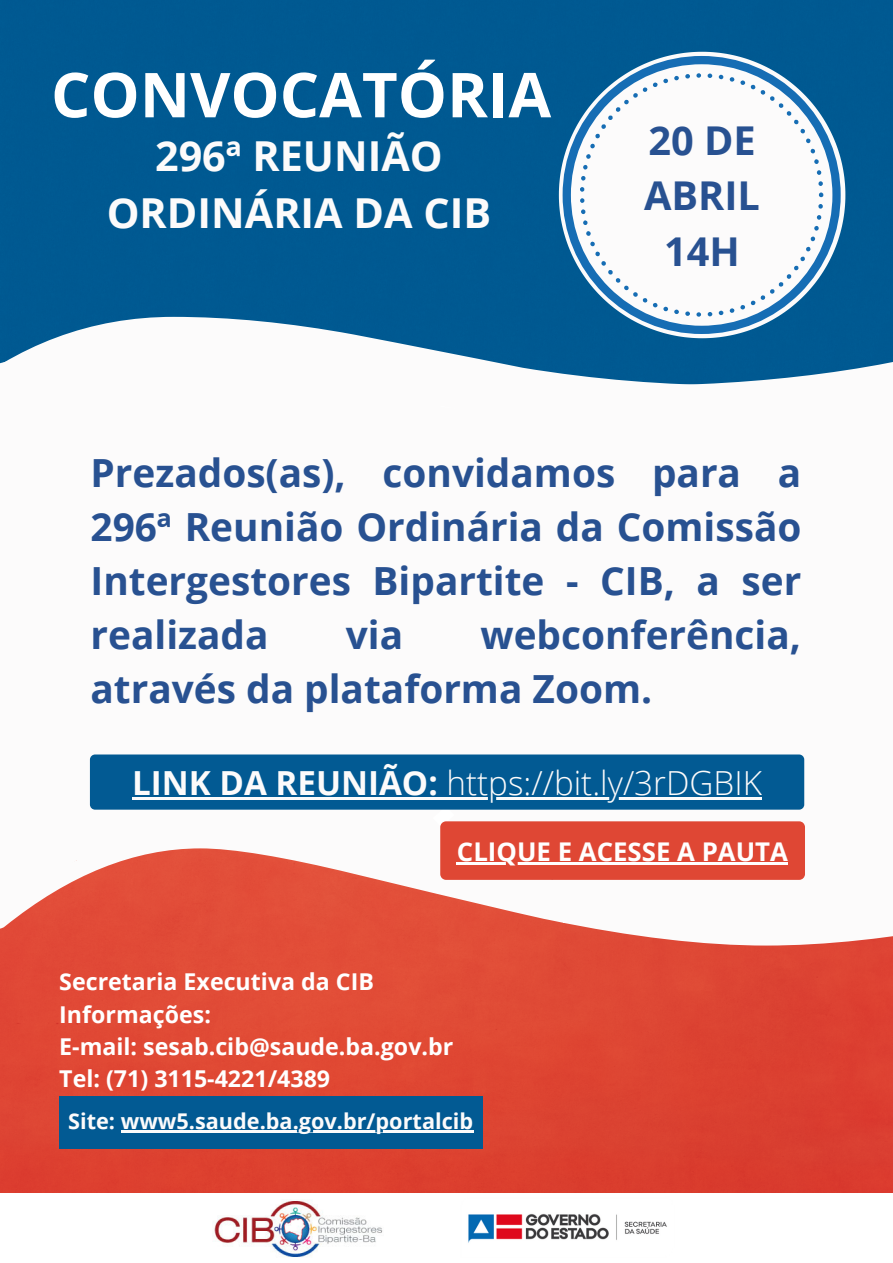
<style>
.page{position:relative;width:893px;height:1263px;background:#fff}
.page>*{position:absolute;margin:0;border:0;box-sizing:border-box;transform-origin:0 0}
.t1{font:700 61.95px "Open Sans";color:#fff}
.t2{font:700 41.33px/57.2px "Open Sans";color:#fcfbfb;text-align:center}
.t3{font:700 39.75px "Open Sans";color:#285191}
.t4{font:700 38.78px/54px "Open Sans";color:#285191;text-align:justify}
.t5{font:300 33.15px "Open Sans";color:#fcfbfb}
.t6{font:700 25.8px "Open Sans";color:#fff}
.t7{font:700 23.17px "Open Sans";color:#fff}
.t8{font:700 21.67px "Open Sans";color:#fcfbfb}
.s1{font-weight:700}
</style>
<div class="page">
<img style="left:0;top:0;width:893px;height:1193px">
<img style="left:214px;top:1200px;width:169px;height:58px">
<img style="left:450px;top:1187px;width:233px;height:56px">
<svg style="left:559px;top:52px;width:286px;height:265px;fill:#005992"></svg>
<svg style="left:0;top:880px;width:893px;height:65px;fill:#e24e38"></svg>
<div style="left:0;top:719px;width:893px;height:71px;background:#fcfbfb"></div>
<svg style="left:562px;top:56px;width:278px;height:261px;fill:#005a92"></svg>
<svg style="left:580px;top:73px;width:243px;height:244px"></svg>
<div style="left:59px;top:1095px;width:423px;height:53px;background:#025a93"></div>
<div style="left:120px;top:427px;width:773px;height:306px;background:#fcfbfb"></div>
<svg style="left:0;top:459px;width:120px;height:260px"></svg>
<div style="left:415px;top:793px;width:171px;height:85px;background:#fcfbfb;border-radius:5px"></div>
<svg style="left:550px;top:756px;width:343px;height:153px"></svg>
<div style="left:562px;top:883px;width:307px;height:39px;background:#fcfbfb"></div>
<div style="left:90px;top:754px;width:714px;height:56px;background:#025a93;border-radius:5px"></div>
<div style="left:440px;top:821px;width:365px;height:59px;background:#df4734;border-radius:6px"></div>
<svg style="left:0;top:317px;width:893px;height:110px;fill:#005992"></svg>
<svg style="left:500px;top:328px;width:393px;height:97px"></svg>
<hr style="left:121px;top:1130px;width:352px;height:2px;background:#fcfbfb">
<svg style="left:0;top:756px;width:516px;height:161px"></svg>
<hr style="left:446px;top:797px;width:316px;height:2px;background:#fcfbfb">
<hr style="left:457px;top:862px;width:331px;height:2px;background:#fff">
<svg style="left:0;top:324px;width:500px;height:135px"></svg>
<p class="t1" style="left:51px;top:51px;width:501px">CONVOCATÓRIA</p>
<p class="t2" style="left:107px;top:126px;width:386px">296ª REUNIÃO<br>ORDINÁRIA DA CIB</p>
<p class="t3" style="left:648px;top:112px;width:109px">20 DE</p>
<p class="t3" style="left:644px;top:168px;width:117px">ABRIL</p>
<p class="t3" style="left:664px;top:223px;width:77px">14H</p>
<p class="t4" style="left:91px;top:445px;width:712px">Prezados(as), convidamos para a 296ª Reunião Ordinária da Comissão Intergestores Bipartite - CIB, a ser realizada</p>
<p class="t4" style="left:91px;top:607px;width:712px;text-indent:390px">webconferência, através da plataforma Zoom.</p>
<p class="t4" style="left:346px;top:607px;width:59px">via</p>
<p class="t5" style="left:132px;top:760px;width:631px"><span class="s1">LINK DA REUNIÃO:</span> https://bit.ly/3rDGBIK</p>
<p class="t6" style="left:457px;top:833px;width:332px">CLIQUE E ACESSE A PAUTA</p>
<p class="t7" style="left:59px;top:966px;width:316px">Secretaria Executiva da CIB</p>
<p class="t7" style="left:59px;top:998px;width:153px">Informações:</p>
<p class="t7" style="left:59px;top:1030px;width:395px">E-mail: sesab.cib@saude.ba.gov.br</p>
<p class="t7" style="left:59px;top:1062px;width:272px">Tel: (71) 3115-4221/4389</p>
<p class="t8" style="left:68px;top:1106px;width:406px">Site: www5.saude.ba.gov.br/portalcib</p>
</div>
